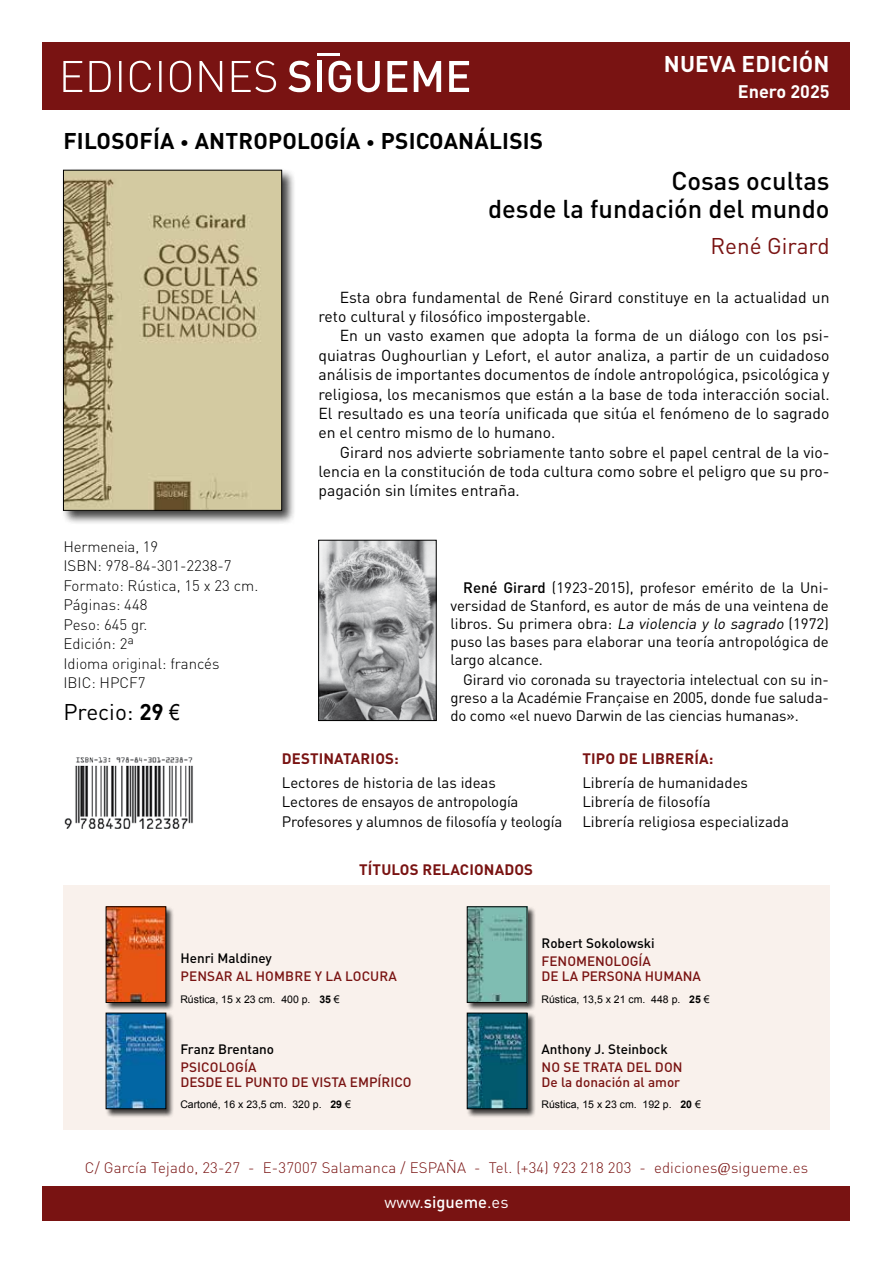
<style>
.page{position:relative;width:893px;height:1263px;background:#fff}
.page>*{position:absolute;margin:0;border:0;box-sizing:border-box;transform-origin:0 0}
.t1{font:500 25.5px/28.5px "DIN Pro";color:#000;text-align:right}
.t2{font:700 22.5px "DIN Pro";letter-spacing:.01em;color:#000}
.t3{font:700 22.5px "DIN Pro";letter-spacing:.01em;color:#fff}
.t4{font:22.5px "DIN Pro";color:#791312}
.t5{font:22.5px "DIN Pro";color:#000}
.t6{font:700 18px "DIN Pro";color:#fff}
.t7{font:16.5px "DIN Pro";color:#fff}
.t8{font:15.75px/19.4px "DIN Pro";color:#000;text-align:justify}
.t9{font:15px/18px "DIN Pro";letter-spacing:-.005em;color:#000;text-align:justify}
.t10{font:300 15px/19.5px "DIN Pro";color:#000}
.t11{font:300 15px "DIN Pro";letter-spacing:.01em;color:#791312}
.t12{font:700 15px "DIN Pro";letter-spacing:.01em;color:#791312}
.t13{font:500 13.5px/15px "DIN Pro";color:#791312}
.t14{font:500 13.5px "DIN Pro";color:#000}
.t15{font:10.5px "Arial";color:#000}
.s1{font-size:18px}
.s2{font-weight:700}
.s3{font-family:"Arial Narrow"}
.s4{font-weight:500}
.s5{font-style:italic}
.s6{font-family:"Sakkal Majalla";font-weight:400;font-size:19.5px}
</style>
<div class="page">
<div style="left:43px;top:1186px;width:807px;height:34px;background:#791312"></div>
<div style="left:43px;top:43px;width:807px;height:67px;background:#791312"></div>
<hr style="left:317px;top:53px;width:23px;height:3px;background:#fff">
<svg style="left:288px;top:61px;width:23px;height:31px"></svg>
<div style="left:317px;top:61px;width:5px;height:31px;background:#fff"></div>
<svg style="left:329px;top:61px;width:22px;height:31px"></svg>
<svg style="left:357px;top:61px;width:23px;height:31px"></svg>
<svg style="left:387px;top:61px;width:20px;height:31px"></svg>
<svg style="left:414px;top:61px;width:27px;height:31px"></svg>
<svg style="left:449px;top:61px;width:20px;height:31px"></svg>
<svg style="left:63px;top:61px;width:213px;height:31px"></svg>
<div style="left:61px;top:168px;width:235px;height:357px;background:#000;opacity:.75"></div>
<img style="left:65px;top:172px;width:215px;height:336px">
<div style="left:63px;top:170px;width:219px;height:340px;border:1px solid #000"></div>
<div style="left:63px;top:885px;width:767px;height:245px;background:#f9f1ec"></div>
<img style="left:64px;top:757px;width:129px;height:71px">
<img style="left:321px;top:542px;width:113px;height:177px">
<div style="left:319px;top:540px;width:117px;height:181px;border:1px solid #000"></div>
<div style="left:106px;top:906px;width:69px;height:105px;background:#000;opacity:.75"></div>
<img style="left:108px;top:909px;width:56px;height:91px">
<div style="left:106px;top:1012px;width:69px;height:106px;background:#000;opacity:.75"></div>
<img style="left:108px;top:1015px;width:56px;height:92px">
<div style="left:467px;top:1012px;width:69px;height:106px;background:#000;opacity:.75"></div>
<img style="left:469px;top:1015px;width:56px;height:92px">
<div style="left:467px;top:1013px;width:60px;height:96px;border:1px solid #000"></div>
<div style="left:467px;top:906px;width:69px;height:105px;background:#000;opacity:.75"></div>
<img style="left:469px;top:909px;width:56px;height:91px">
<div style="left:467px;top:907px;width:60px;height:95px;border:1px solid #000"></div>
<h2 class="t3" style="left:664px;top:49px;width:167px">NUEVA EDICIÓN</h2>
<p class="t6" style="left:738px;top:80px;width:93px">Enero 2025</p>
<h2 class="t2" style="left:63px;top:126px;width:481px">FILOSOFÍA <span class="s1">•</span> ANTROPOLOGÍA <span class="s1">•</span> PSICOANÁLISIS</h2>
<h1 class="t1" style="left:488px;top:165px;width:343px">Cosas ocultas<br>desde la fundación del mundo</h1>
<h2 class="t4" style="left:710px;top:230px;width:121px">René Girard</h2>
<p class="t8" style="left:319px;top:287px;width:513px;text-indent:21px">Esta obra fundamental de René Girard constituye en la actualidad un reto cultural y filosófico impostergable.</p>
<p class="t8" style="left:319px;top:325px;width:513px;text-indent:21px">En un vasto examen que adopta la forma de un diálogo con los psi&shy;quiatras Oughourlian y Lefort, el autor analiza, a partir de un cuidadoso análisis de importantes documentos de índole antropológica, psicológica y religiosa, los mecanismos que están a la base de toda interacción social.<br>El resultado es una teoría unificada que sitúa el fenómeno de lo sagrado en el centro mismo de lo humano.</p>
<p class="t8" style="left:319px;top:442px;width:512px;text-indent:21px">Girard nos advierte sobriamente tanto sobre el papel central de la vio&shy;lencia en la constitución de toda cultura como sobre el peligro que su pro&shy;pagación sin límites entraña.</p>
<p class="t10" style="left:63px;top:536px;width:196px">Hermeneia, 19<br>ISBN: 978-84-301-2238-7<br>Formato: Rústica, 15 x 23 cm.<br>Páginas: 448<br>Peso: 645 gr.<br>Edición: 2ª<br>Idioma original: francés<br>IBIC: HPCF7</p>
<h2 class="t5" style="left:63px;top:697px;width:118px">Precio: <span class="s2">29</span> <span class="s3">€</span></h2>
<p class="t9" style="left:450px;top:577px;width:380px;text-indent:13px"><span class="s4">René Girard</span> (1923-2015), profesor emérito de la Uni&shy;versidad de Stanford, es autor de más de una veintena de libros. Su primera obra: <span class="s5">La violencia y lo sagrado</span> (1972) puso las bases para elaborar una teoría antropológica de largo alcance.</p>
<p class="t9" style="left:450px;top:670px;width:380px;text-indent:13px">Girard vio coronada su trayectoria intelectual con su in&shy;greso a la Académie Française en 2005, donde fue saluda&shy;do como «el nuevo Darwin de las ciencias humanas».</p>
<p class="t12" style="left:282px;top:748px;width:119px">DESTINATARIOS:</p>
<p class="t9" style="left:282px;top:772px;width:282px;line-height:19.5px;text-align:left">Lectores de historia de las ideas<br>Lectores de ensayos de antropología<br>Profesores y alumnos de filosofía y teología</p>
<p class="t12" style="left:359px;top:859px;width:175px">TÍTULOS RELACIONADOS</p>
<p class="t12" style="left:582px;top:749px;width:133px">TIPO DE LIBRERÍA:</p>
<p class="t9" style="left:582px;top:772px;width:208px;line-height:19.5px;text-align:left">Librería de humanidades<br>Librería de filosofía<br>Librería religiosa especializada</p>
<p class="t14" style="left:180px;top:949px;width:93px">Henri Maldiney</p>
<p class="t13" style="left:180px;top:968px;width:218px">PENSAR AL HOMBRE Y LA LOCURA</p>
<p class="t15" style="left:180px;top:992px;width:161px">Rústica, 15 x 23 cm. 400 p. <span class="s2">35</span> €</p>
<p class="t14" style="left:180px;top:1039px;width:95px">Franz Brentano</p>
<p class="t13" style="left:180px;top:1059px;width:233px">PSICOLOGÍA<br>DESDE EL PUNTO DE VISTA EMPÍRICO</p>
<p class="t15" style="left:180px;top:1097px;width:172px">Cartoné, 16 x 23,5 cm. 320 p. <span class="s2">29</span> €</p>
<p class="t14" style="left:542px;top:934px;width:115px">Robert Sokolowski</p>
<p class="t13" style="left:542px;top:953px;width:161px">FENOMENOLOGÍA<br>DE LA PERSONA HUMANA</p>
<p class="t15" style="left:542px;top:992px;width:170px">Rústica, 13,5 x 21 cm. 448 p. <span class="s2">25</span> €</p>
<p class="t14" style="left:542px;top:1039px;width:128px">Anthony J. Steinbock</p>
<p class="t13" style="left:542px;top:1059px;width:143px">NO SE TRATA DEL DON<br>De la donación al amor</p>
<p class="t15" style="left:542px;top:1097px;width:161px">Rústica, 15 x 23 cm. 192 p. <span class="s2">20</span> €</p>
<p class="t11" style="left:85px;top:1157px;width:725px">C/ García Tejado, 23-27 - E-37007 Salamanca / ESPAÑA - Tel. (+34) 923 218 203 - ediciones<span class="s6">@</span>sigueme.es</p>
<p class="t7" style="left:384px;top:1191px;width:126px">www.<span class="s4">sigueme</span>.es</p>
</div>
